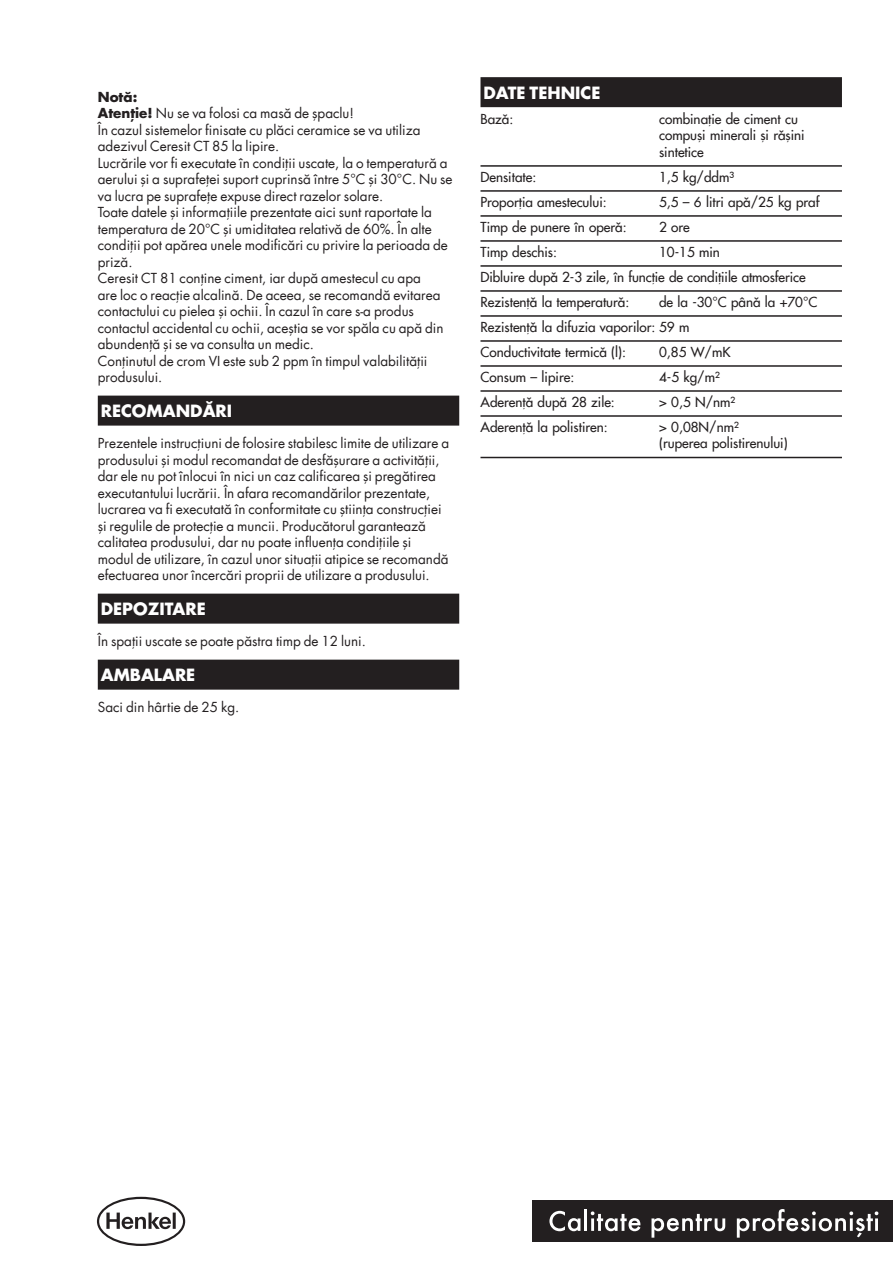
<style>
.page{position:relative;width:893px;height:1263px;background:#fff}
.page>*{position:absolute;margin:0;border:0;box-sizing:border-box;transform-origin:0 0}
.t1{font:700 16.5px "Futura Std";color:#fff}
.t2{font:13.5px/16.5px "Futura Std";color:#231f20}
.t3{font:13.5px/25px "Futura Portos";color:#231f20}
.s1{font-weight:700}
</style>
<div class="page">
<div style="left:98px;top:396px;width:361px;height:30px;background:#231f20"></div>
<div style="left:98px;top:594px;width:361px;height:30px;background:#231f20"></div>
<div style="left:98px;top:660px;width:361px;height:30px;background:#231f20"></div>
<div style="left:480px;top:77px;width:362px;height:30px;background:#231f20"></div>
<hr style="left:480px;top:165px;width:362px;height:2px;background:#231f20">
<hr style="left:480px;top:190px;width:362px;height:2px;background:#231f20">
<hr style="left:480px;top:215px;width:362px;height:2px;background:#231f20">
<hr style="left:480px;top:240px;width:362px;height:2px;background:#231f20">
<hr style="left:480px;top:265px;width:362px;height:2px;background:#231f20">
<hr style="left:480px;top:290px;width:362px;height:2px;background:#231f20">
<hr style="left:480px;top:315px;width:362px;height:2px;background:#231f20">
<hr style="left:480px;top:340px;width:362px;height:2px;background:#231f20">
<hr style="left:480px;top:365px;width:362px;height:2px;background:#231f20">
<hr style="left:480px;top:390px;width:362px;height:2px;background:#231f20">
<hr style="left:480px;top:415px;width:362px;height:2px;background:#231f20">
<hr style="left:480px;top:457px;width:362px;height:1px;background:#231f20">
<div style="left:533px;top:1200px;width:360px;height:42px;background:#231f20"></div>
<svg style="left:549px;top:1211px;width:31px;height:20px"></svg>
<hr style="left:584px;top:1209px;width:3px;height:22px;background:#fff">
<svg style="left:591px;top:1211px;width:49px;height:20px"></svg>
<svg style="left:651px;top:1214px;width:74px;height:23px"></svg>
<svg style="left:737px;top:1209px;width:141px;height:28px"></svg>
<svg style="left:97px;top:1197px;width:88px;height:49px"></svg>
<p class="t2" style="left:98px;top:88px;width:356px"><span class="s1">Notă:<br>Atenție!</span> Nu se va folosi ca masă de șpaclu!<br>În cazul sistemelor finisate cu plăci ceramice se va utiliza adezivul Ceresit CT 85 la lipire.<br>Lucrările vor fi executate în condiții uscate, la o temperatură a aerului și a suprafeței suport cuprinsă între 5°C și 30°C. Nu se va lucra pe suprafețe expuse direct razelor solare.<br>Toate datele și informațiile prezentate aici sunt raportate la temperatura de 20°C și umiditatea relativă de 60%. În alte condiții pot apărea unele modificări cu privire la perioada de priză.<br>Ceresit CT 81 conține ciment, iar după amestecul cu apa<br>are loc o reacție alcalină. De aceea, se recomandă evitarea contactului cu pielea și ochii. În cazul în care s-a produs contactul accidental cu ochii, aceștia se vor spăla cu apă din abundență și se va consulta un medic.<br>Conținutul de crom VI este sub 2 ppm în timpul valabilității produsului.</p>
<p class="t1" style="left:101px;top:400px;width:133px">RECOMANDĂRI</p>
<p class="t2" style="left:98px;top:435px;width:353px">Prezentele instrucțiuni de folosire stabilesc limite de utilizare a produsului și modul recomandat de desfășurare a activității, dar ele nu pot înlocui în nici un caz calificarea și pregătirea executantului lucrării. În afara recomandărilor prezentate, lucrarea va fi executată în conformitate cu știința construcției și regulile de protecție a muncii. Producătorul garantează calitatea produsului, dar nu poate influența condițiile și modul de utilizare, în cazul unor situații atipice se recomandă efectuarea unor încercări proprii de utilizare a produsului.</p>
<p class="t1" style="left:101px;top:598px;width:107px">DEPOZITARE</p>
<p class="t2" style="left:98px;top:633px;width:270px">În spații uscate se poate păstra timp de 12 luni.</p>
<p class="t1" style="left:101px;top:664px;width:96px">AMBALARE</p>
<p class="t2" style="left:98px;top:699px;width:143px">Saci din hârtie de 25 kg.</p>
<p class="t1" style="left:483px;top:81px;width:119px">DATE TEHNICE</p>
<p class="t3" style="left:480px;top:106px;width:34px">Bază:</p>
<p class="t3" style="left:659px;top:110px;width:147px;line-height:16.5px">combinație de ciment cu compuși minerali și rășini sintetice</p>
<p class="t3" style="left:480px;top:164px;width:57px">Densitate:</p>
<p class="t3" style="left:659px;top:164px;width:77px">1,5 kg/ddm³</p>
<p class="t3" style="left:480px;top:189px;width:128px">Proporția amestecului:</p>
<p class="t3" style="left:659px;top:189px;width:162px">5,5 – 6 litri apă/25 kg praf</p>
<p class="t3" style="left:480px;top:214px;width:148px">Timp de punere în operă:</p>
<p class="t3" style="left:659px;top:214px;width:32px">2 ore</p>
<p class="t3" style="left:480px;top:239px;width:78px">Timp deschis:</p>
<p class="t3" style="left:480px;top:239px;width:327px;text-indent:179px">10-15 min<br>Dibluire după 2-3 zile, în funcție de condițiile atmosferice<br>Rezistență la temperatură:</p>
<p class="t3" style="left:481px;top:289px;width:338px;text-indent:179px">de la -30°C până la +70°C<br>Rezistență la difuzia vaporilor: 59 m<br>Conductivitate termică (l):</p>
<p class="t3" style="left:659px;top:339px;width:73px">0,85 W/mK</p>
<p class="t3" style="left:481px;top:364px;width:95px">Consum – lipire:</p>
<p class="t3" style="left:659px;top:364px;width:62px">4-5 kg/m²</p>
<p class="t3" style="left:481px;top:389px;width:136px">Aderență după 28 zile:</p>
<p class="t3" style="left:659px;top:389px;width:78px">&gt; 0,5 N/nm²</p>
<p class="t3" style="left:481px;top:414px;width:129px">Aderență la polistiren:</p>
<p class="t3" style="left:659px;top:418px;width:130px;line-height:16.5px">&gt; 0,08N/nm² (ruperea polistirenului)</p>
</div>
